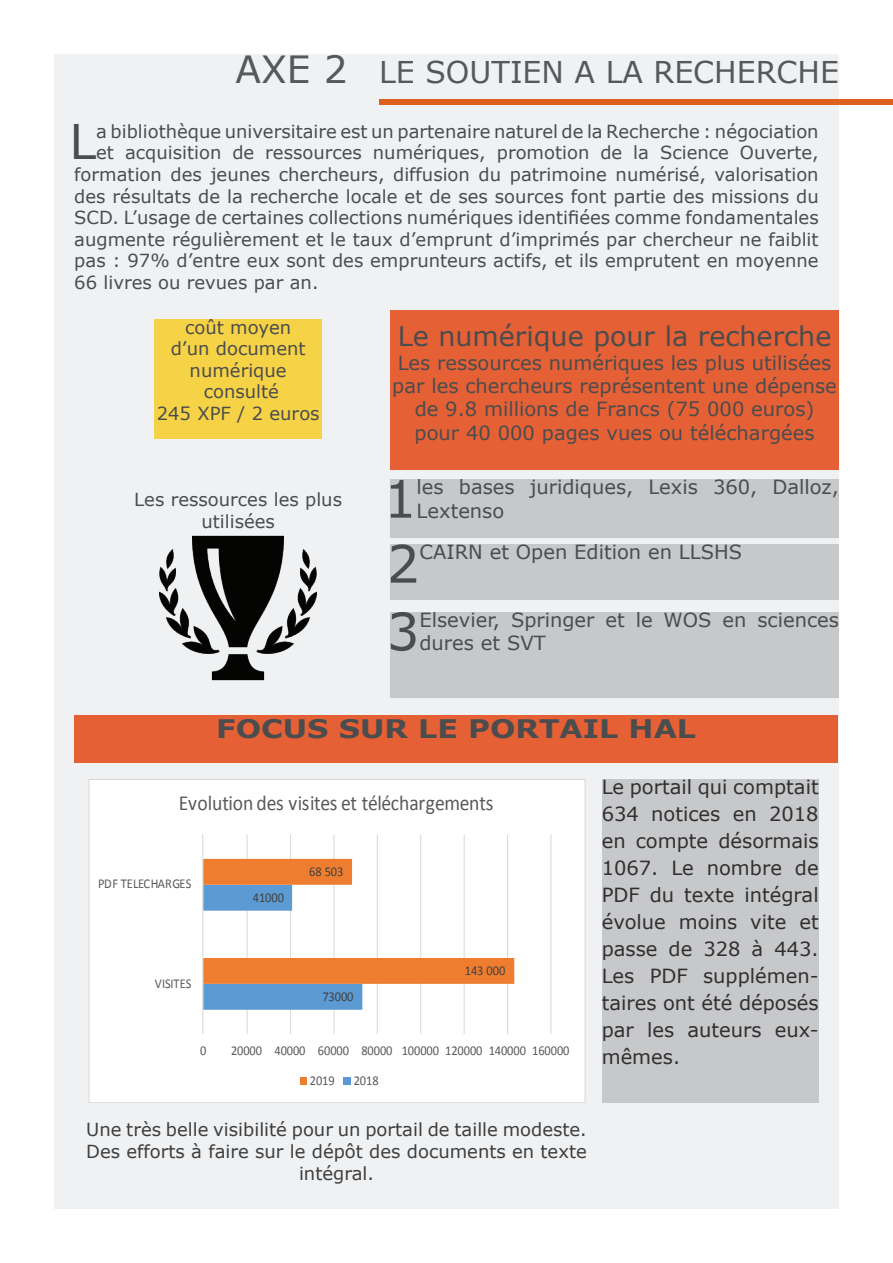
<style>
.page{position:relative;width:893px;height:1263px;background:#fff}
.page>*{position:absolute;margin:0;border:0;box-sizing:border-box;transform-origin:0 0}
.t1{font:51.75px "Verdana";color:#4b4c4d}
.t2{font:47.7px "Verdana";color:#4b4c4d}
.t3{font:30px "Verdana";color:#57585a}
.t4{font:27px "Verdana";color:#4b4c4d}
.t5{font:700 25.5px "Verdana";color:#4b4c4d;scale:1.18 1}
.t6{font:21.45px "Calibri";letter-spacing:-.02em;color:#595959;scale:.92 1}
.t7{font:19.5px/23.4px "Verdana";color:#4b4c4d}
.t8{font:19.5px/27px "Verdana";color:#312f30;text-align:justify}
.t9{font:18px/21.6px "Verdana";color:#4b4c4d;text-align:center}
.t10{font:18px/21.6px "Verdana";color:#3e3e3f;text-align:center}
.t11{font:13.5px "Calibri";letter-spacing:-.005em;color:#595959;scale:.92 1}
.t12{font:13.5px "Calibri";letter-spacing:-.005em;color:#404040;scale:.92 1}
.s1{font-size:37.5px}
</style>
<div class="page">
<div style="left:54px;top:54px;width:785px;height:1155px;background:#f0f1f2"></div>
<div style="left:390px;top:310px;width:449px;height:160px;background:#e66035"></div>
<div style="left:391px;top:479px;width:448px;height:59px;background:#c7c8ca"></div>
<div style="left:391px;top:544px;width:448px;height:56px;background:#c7c8ca"></div>
<div style="left:391px;top:612px;width:448px;height:85px;background:#c7c8ca"></div>
<img style="left:159px;top:535px;width:158px;height:146px">
<div style="left:154px;top:320px;width:168px;height:119px;background:#f6d346"></div>
<div style="left:74px;top:715px;width:764px;height:48px;background:#e66035"></div>
<svg style="left:89px;top:779px;width:497px;height:323px"></svg>
<div style="left:602px;top:779px;width:217px;height:323px;background:#c7c8ca"></div>
<div style="left:380px;top:99px;width:513px;height:6px;background:#de601d"></div>
<h3 class="t3" style="left:235px;top:51px;width:605px"><span class="s1">AXE 2</span> LE SOUTIEN A LA RECHERCHE</h3>
<h2 class="t2" style="left:70px;top:109px;width:28px">L</h2>
<p class="t9" style="left:96px;top:120px;width:724px">a bibliothèque universitaire est un partenaire naturel de la Recherche : négociation</p>
<p class="t9" style="left:96px;top:142px;width:724px">et acquisition de ressources numériques, promotion de la Science Ouverte,</p>
<p class="t9" style="left:74px;top:164px;width:746px">formation des jeunes chercheurs, diffusion du patrimoine numérisé, valorisation</p>
<p class="t9" style="left:74px;top:185px;width:746px">des résultats de la recherche locale et de ses sources font partie des missions du</p>
<p class="t9" style="left:74px;top:207px;width:746px">SCD. L’usage de certaines collections numériques identifiées comme fondamentales</p>
<p class="t9" style="left:74px;top:228px;width:746px">augmente régulièrement et le taux d’emprunt d’imprimés par chercheur ne faiblit</p>
<p class="t9" style="left:74px;top:250px;width:746px">pas : 97% d’entre eux sont des emprunteurs actifs, et ils emprutent en moyenne</p>
<p class="t9" style="left:74px;top:272px;width:246px">66 livres ou revues par an.</p>
<h3 class="t4" style="left:398px;top:318px;width:435px">Le numérique pour la recherche</h3>
<p class="t7" style="left:392px;top:351px;width:446px;text-align:center">Les ressources numériques les plus utilisées par les chercheurs représentent une dépense de 9.8 millions de Francs (75 000 euros) pour 40 000 pages vues ou téléchargées</p>
<h1 class="t1" style="left:384px;top:463px;width:34px">1</h1>
<p class="t7" style="left:417px;top:475px;width:424px">les bases juridiques, Lexis 360, Dalloz,<br>Lextenso</p>
<h1 class="t1" style="left:387px;top:528px;width:34px">2</h1>
<p class="t7" style="left:420px;top:540px;width:324px">CAIRN et Open Edition en LLSHS</p>
<h1 class="t1" style="left:387px;top:596px;width:34px">3</h1>
<p class="t7" style="left:419px;top:608px;width:421px">Elsevier, Springer et le WOS en sciences dures et SVT</p>
<p class="t9" style="left:157px;top:316px;width:164px">coût moyen<br>d’un document numérique consulté<br>245 XPF / 2 euros</p>
<p class="t9" style="left:134px;top:489px;width:209px">Les ressources les plus utilisées</p>
<h3 class="t5" style="left:216px;top:711px;width:408px">FOCUS SUR LE PORTAIL HAL</h3>
<p class="t6" style="left:179px;top:790px;width:343px">Evolution des visites et téléchargements</p>
<p class="t11" style="left:98px;top:875px;width:103px">PDF TELECHARGES</p>
<p class="t12" style="left:253px;top:889px;width:35px">41000</p>
<p class="t12" style="left:309px;top:862px;width:39px">68 503</p>
<p class="t11" style="left:155px;top:974px;width:41px">VISITES</p>
<p class="t12" style="left:322px;top:988px;width:35px">73000</p>
<p class="t12" style="left:465px;top:962px;width:45px">143 000</p>
<p class="t11" style="left:200px;top:1042px;width:8px">0</p>
<p class="t11" style="left:231px;top:1042px;width:369px">20000 40000 60000 80000 100000 120000 140000 160000</p>
<p class="t11" style="left:310px;top:1072px;width:29px">2019</p>
<p class="t11" style="left:354px;top:1072px;width:29px">2018</p>
<p class="t10" style="left:86px;top:1119px;width:502px">Une très belle visibilité pour un portail de taille modeste.<br>Des efforts à faire sur le dépôt des documents en texte intégral.</p>
<p class="t8" style="left:602px;top:773px;width:218px">Le portail qui comptait 634 notices en 2018 en compte désormais 1067. Le nombre de PDF du texte intégral évolue moins vite et passe de 328 à 443.<br>Les PDF supplémen&shy;taires ont été déposés par les auteurs eux&shy;mêmes.</p>
</div>
